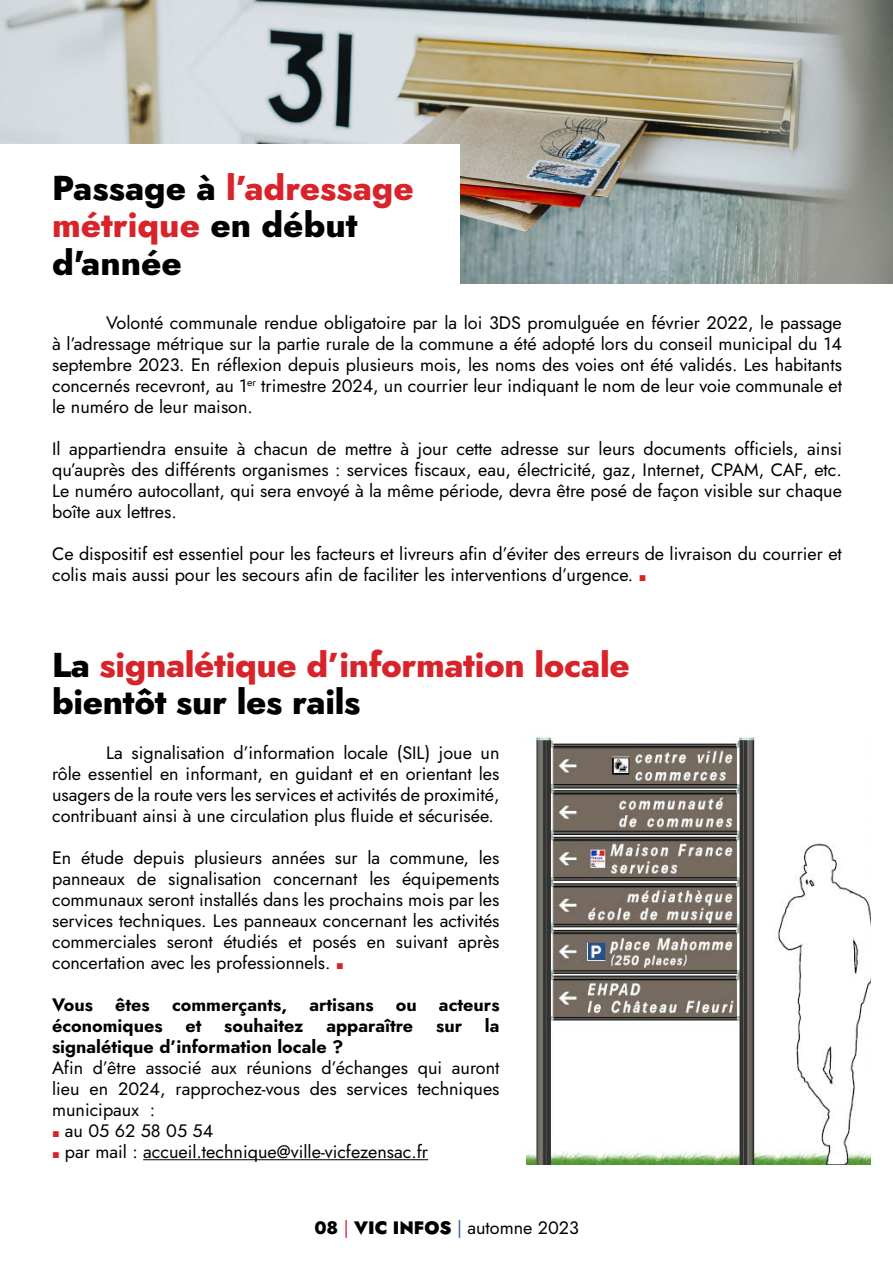
<style>
.page{position:relative;width:893px;height:1263px;background:#fff}
.page>*{position:absolute;margin:0;border:0;box-sizing:border-box;transform-origin:0 0}
.t1{font:800 34.5px/37.5px "Jost";letter-spacing:-.01em;color:#d72329}
.t2{font:800 34.5px/37.5px "Jost";color:#000}
.t3{font:18px/21px "Jost";color:#000;text-align:justify}
.t4{font:700 18px/21px "Jost";color:#000}
.s1{color:#d72329}
.s2{font-family:"Acumin Variable Concept";font-size:22.5px;color:#d72329}
.s3{color:#000}
.s4{font-weight:800}
.s5{font-weight:900}
.s6{color:#3265a0}
</style>
<div class="page">
<img style="left:526px;top:736px;width:344px;height:428px">
<img style="left:0;top:0;width:893px;height:284px">
<div style="left:0;top:144px;width:459px;height:217px;background:#fff"></div>
<hr style="left:143px;top:1159px;width:285px;height:1px;background:#000">
<h1 class="t2" style="left:52px;top:169px;width:363px">Passage à <span class="s1">l’adressage métrique</span> en début d'année</h1>
<p class="t3" style="left:52px;top:312px;width:791px;text-indent:54px">Volonté communale rendue obligatoire par la loi 3DS promulguée en février 2022, le passage à l’adressage métrique sur la partie rurale de la commune a été adopté lors du conseil municipal du 14 septembre 2023. En réflexion depuis plusieurs mois, les noms des voies ont été validés. Les habitants concernés recevront, au 1<sup>er</sup> trimestre 2024, un courrier leur indiquant le nom de leur voie communale et le numéro de leur maison.</p>
<p class="t3" style="left:52px;top:438px;width:791px">Il appartiendra ensuite à chacun de mettre à jour cette adresse sur leurs documents officiels, ainsi qu’auprès des différents organismes : services fiscaux, eau, électricité, gaz, Internet, CPAM, CAF, etc.<br>Le numéro autocollant, qui sera envoyé à la même période, devra être posé de façon visible sur chaque boîte aux lettres.</p>
<p class="t3" style="left:52px;top:543px;width:791px">Ce dispositif est essentiel pour les facteurs et livreurs afin d’éviter des erreurs de livraison du courrier et colis mais aussi pour les secours afin de faciliter les interventions d’urgence. <span class="s2">.</span></p>
<h1 class="t1" style="left:52px;top:646px;width:579px"><span class="s3">La</span> signalétique d’information locale <span class="s3">bientôt sur les rails</span></h1>
<p class="t3" style="left:52px;top:742px;width:449px;text-indent:54px">La signalisation d’information locale (SIL) joue un rôle essentiel en informant, en guidant et en orientant les usagers de la route vers les services et activités de proximité, contribuant ainsi à une circulation plus fluide et sécurisée.</p>
<p class="t3" style="left:52px;top:847px;width:449px">En étude depuis plusieurs années sur la commune, les panneaux de signalisation concernant les équipements communaux seront installés dans les prochains mois par les services techniques. Les panneaux concernant les activités commerciales seront étudiés et posés en suivant après concertation avec les professionnels. <span class="s2">.</span></p>
<p class="t4" style="left:52px;top:994px;width:449px">Vous êtes commerçants, artisans ou acteurs économiques</p>
<p class="t4" style="left:185px;top:1015px;width:18px">et</p>
<p class="t4" style="left:224px;top:1015px;width:81px">souhaitez</p>
<p class="t4" style="left:326px;top:1015px;width:88px">apparaître</p>
<p class="t4" style="left:436px;top:1015px;width:27px">sur</p>
<p class="t4" style="left:485px;top:1015px;width:16px">la</p>
<p class="t4" style="left:52px;top:1036px;width:293px">signalétique d’information locale ?</p>
<p class="t3" style="left:52px;top:1057px;width:449px;text-align:left">Afin d’être associé aux réunions d’échanges qui auront lieu en 2024, rapprochez-vous des services techniques municipaux :<br><span class="s2">.</span> au 05 62 58 05 54<br><span class="s2">.</span> par mail : accueil.technique@ville-vicfezensac.fr</p>
<p class="t3" style="left:314px;top:1217px;width:266px"><span class="s4">08</span> <span class="s1">|</span> <span class="s5">VIC INFOS</span> <span class="s6">|</span> automne 2023</p>
</div>
